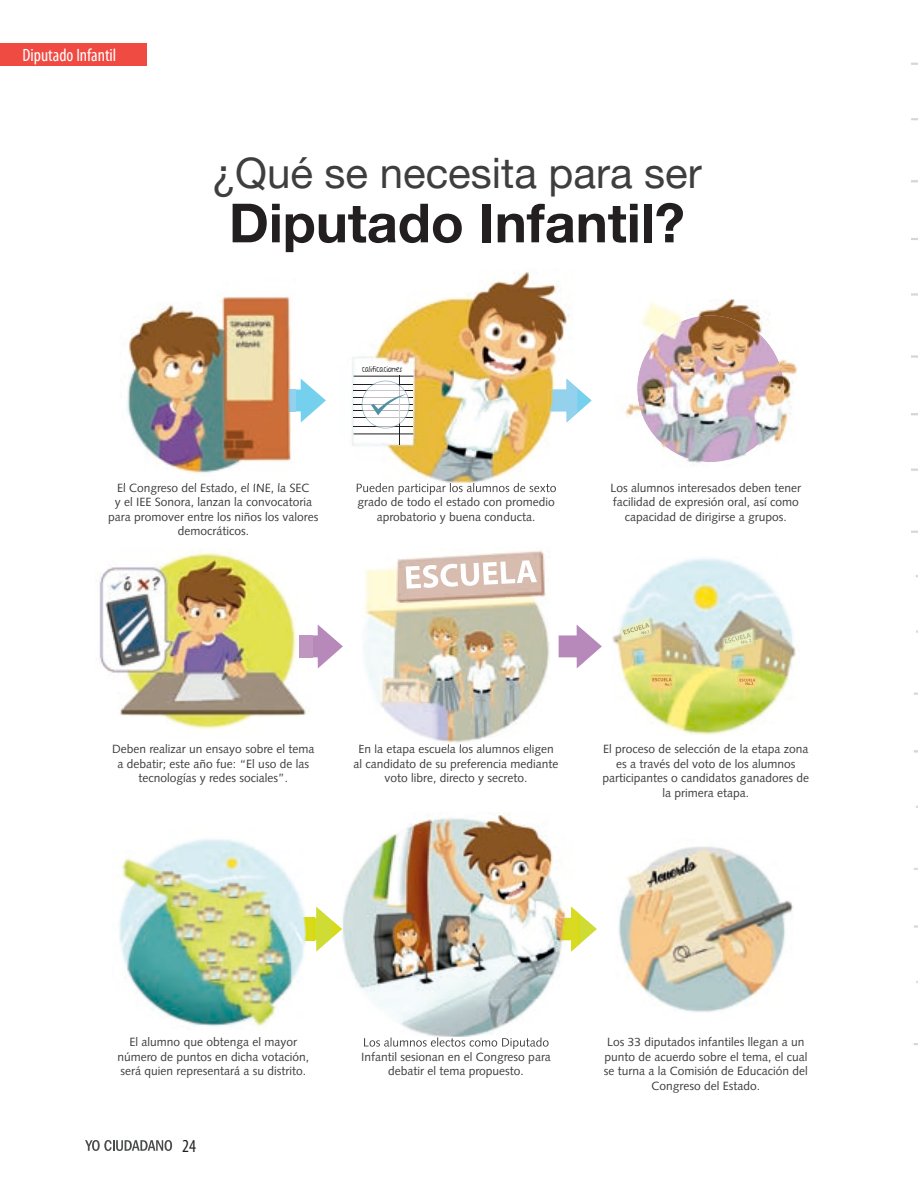
<style>
.page{position:relative;width:918px;height:1188px;background:#fff}
.page>*{position:absolute;margin:0;border:0;box-sizing:border-box;transform-origin:0 0}
.t1{font:700 54px "Helvetica Neue LT Std";color:#231f20}
.t2{font:42px "Helvetica Neue LT Std";color:#3e3e3f}
.t3{font:condensed 18px "Myriad Pro";color:#fff}
.t4{font:condensed 18px "Myriad Pro";color:#231f20}
.t5{font:12px/14.4px "Syntax LT Std";color:#3e3e3f;text-align:center}
.t6{font:8.1px "A Year Without Rain";color:#231f20}
</style>
<div class="page">
<svg style="left:85px;top:1140px;width:87px;height:11px"></svg>
<div style="left:0;top:43px;width:144px;height:22px;background:#ef4b43"></div>
<svg style="left:295px;top:379px;width:31px;height:44px"></svg>
<svg style="left:577px;top:388px;width:15px;height:26px"></svg>
<svg style="left:312px;top:624px;width:31px;height:44px"></svg>
<svg style="left:559px;top:624px;width:43px;height:44px"></svg>
<svg style="left:314px;top:907px;width:18px;height:45px"></svg>
<svg style="left:580px;top:914px;width:17px;height:30px"></svg>
<img style="left:352px;top:272px;width:217px;height:220px">
<img style="left:357px;top:483px;width:199px;height:9px">
<img style="left:548px;top:379px;width:29px;height:44px">
<hr style="left:399px;top:376px;width:1px;height:69px;background:#231f20">
<hr style="left:354px;top:376px;width:59px;height:1px;background:#231f20">
<hr style="left:354px;top:384px;width:59px;height:1px;background:#231f20">
<hr style="left:354px;top:390px;width:59px;height:1px;background:#231f20">
<hr style="left:354px;top:397px;width:59px;height:1px;background:#231f20">
<hr style="left:354px;top:404px;width:59px;height:1px;background:#231f20">
<hr style="left:354px;top:411px;width:59px;height:1px;background:#231f20">
<hr style="left:354px;top:418px;width:59px;height:1px;background:#231f20">
<hr style="left:354px;top:426px;width:59px;height:1px;background:#231f20">
<hr style="left:354px;top:434px;width:59px;height:1px;background:#231f20">
<img style="left:362px;top:381px;width:47px;height:3px">
<svg style="left:362px;top:384px;width:47px;height:44px"></svg>
<img style="left:625px;top:299px;width:173px;height:164px">
<img style="left:637px;top:316px;width:147px;height:146px;border-radius:73px">
<img style="left:612px;top:558px;width:184px;height:177px">
<svg style="left:623px;top:623px;width:27px;height:12px"></svg>
<svg style="left:724px;top:633px;width:28px;height:11px"></svg>
<svg style="left:740px;top:679px;width:15px;height:6px"></svg>
<svg style="left:653px;top:678px;width:19px;height:8px"></svg>
<img style="left:365px;top:550px;width:185px;height:193px">
<img style="left:361px;top:744px;width:173px;height:3px">
<svg style="left:406px;top:560px;width:131px;height:29px"></svg>
<img style="left:119px;top:839px;width:195px;height:188px">
<img style="left:298px;top:918px;width:16px;height:22px">
<img style="left:332px;top:814px;width:240px;height:223px">
<img style="left:364px;top:1037px;width:185px;height:9px">
<img style="left:332px;top:921px;width:10px;height:17px">
<img style="left:553px;top:907px;width:27px;height:45px">
<img style="left:618px;top:846px;width:175px;height:166px">
<img style="left:911px;top:62px;width:7px;height:984px">
<img style="left:99px;top:549px;width:213px;height:181px">
<img style="left:300px;top:635px;width:12px;height:22px">
<img style="left:120px;top:296px;width:175px;height:188px">
<img style="left:283px;top:390px;width:12px;height:21px">
<h3 class="t3" style="left:23px;top:44px;width:95px">Diputado Infantil</h3>
<h2 class="t2" style="left:212px;top:148px;width:492px">¿Qué se necesita para ser</h2>
<h1 class="t1" style="left:229px;top:190px;width:457px">Diputado Infantil?</h1>
<p class="t6" style="left:362px;top:365px;width:42px">calificaciones</p>
<p class="t5" style="left:108px;top:481px;width:212px">El Congreso del Estado, el INE, la SEC<br>y el IEE Sonora, lanzan la convocatoria para promover entre los niños los valores democráticos.</p>
<p class="t5" style="left:357px;top:495px;width:199px">grado de todo el estado con promedio aprobatorio y buena conducta.</p>
<p class="t5" style="left:611px;top:481px;width:192px">Los alumnos interesados deben tener facilidad de expresión oral, así como capacidad de dirigirse a grupos.</p>
<p class="t5" style="left:112px;top:742px;width:204px">Deben realizar un ensayo sobre el tema a debatir; este año fue: “El uso de las tecnologías y redes sociales”.</p>
<p class="t5" style="left:353px;top:742px;width:207px">En la etapa escuela los alumnos eligen al candidato de su preferencia mediante voto libre, directo y secreto.</p>
<p class="t5" style="left:603px;top:742px;width:208px">El proceso de selección de la etapa zona es a través del voto de los alumnos participantes o candidatos ganadores de la primera etapa.</p>
<p class="t5" style="left:117px;top:1035px;width:193px">El alumno que obtenga el mayor número de puntos en dicha votación, será quien representará a su distrito.</p>
<h3 class="t4" style="left:182px;top:1135px;width:15px">24</h3>
<p class="t5" style="left:361px;top:1050px;width:191px">Infantil sesionan en el Congreso para debatir el tema propuesto.</p>
<p class="t5" style="left:604px;top:1035px;width:206px">Los 33 diputados infantiles llegan a un punto de acuerdo sobre el tema, el cual se turna a la Comisión de Educación del Congreso del Estado.</p>
</div>
